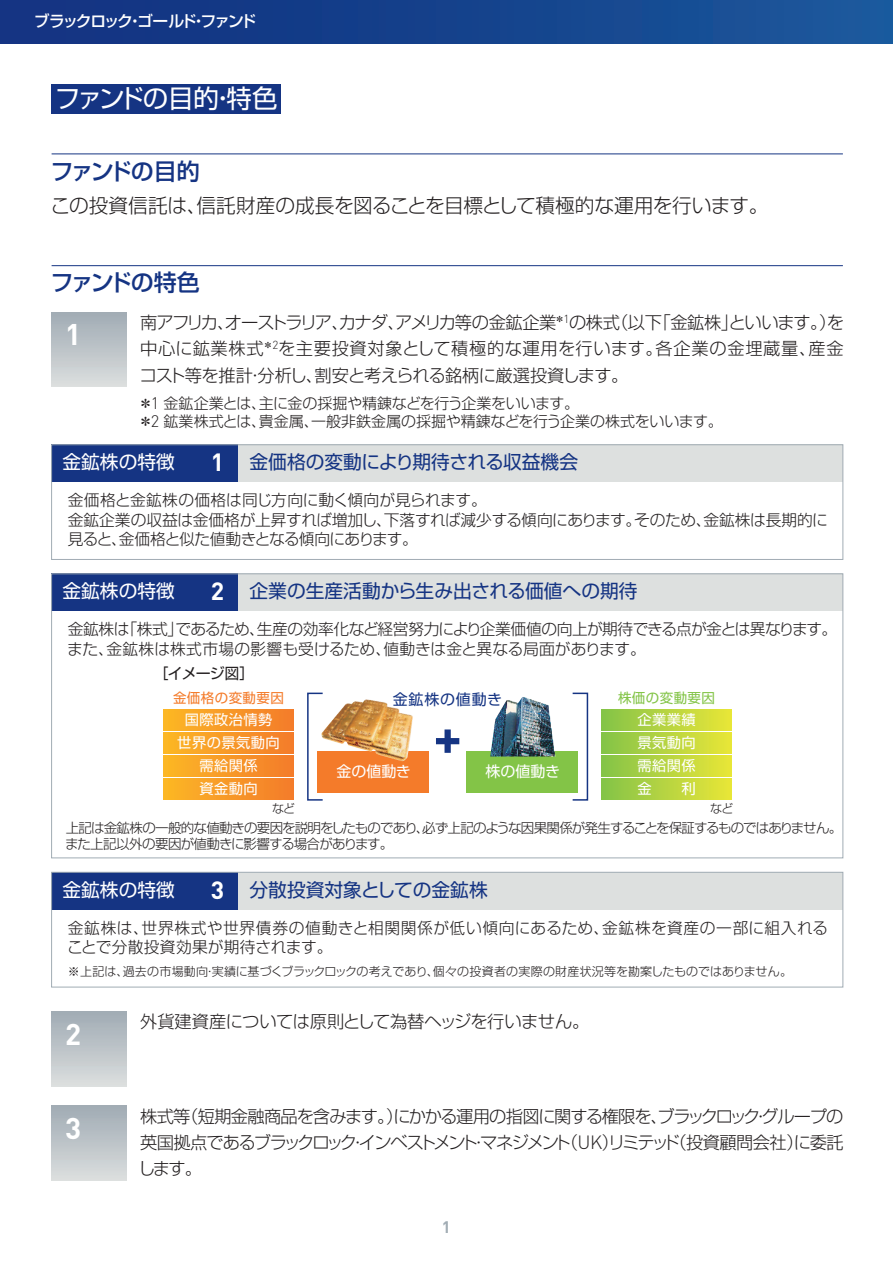
<style>
.page{position:relative;width:893px;height:1263px;background:#fff}
.page>*{position:absolute;margin:0;border:0;box-sizing:border-box;transform-origin:0 0}
.t1{font:700 29.55px "DIN";color:#fff}
.t2{font:25.5px "Shin Go Pro Regular 90 pv RKSJ H";letter-spacing:-.045em;color:#fff}
.t3{font:22.95px "Shin Go Pro Medium 90 pv RKSJ H";letter-spacing:-.075em;color:#153483}
.t4{font:19.65px "Shin Go Pro Light 90 pv RKSJ H";letter-spacing:-.015em;color:#231f20}
.t5{font:18.75px "Shin Go Pro Regular 90 pv RKSJ H";color:#153483}
.t6{font:18.75px "Shin Go Pro Regular 90 pv RKSJ H";color:#fff}
.t7{font:17.25px/26.2px "Shin Go Pro Light 90 pv RKSJ H";letter-spacing:-.035em;color:#231f20;text-align:justify}
.t8{font:700 16.5px "DIN";color:#a1acb4}
.t9{font:15.75px/19.5px "Shin Go Pro Light 90 pv RKSJ H";letter-spacing:-.02em;color:#231f20}
.t10{font:15.75px/19.5px "Shin Go Pro Light 90 pv RKSJ H";letter-spacing:.02em;color:#231f20}
.t11{font:15.75px "Shin Go Pro Medium 90 pv RKSJ H";letter-spacing:-.14em;color:#fff}
.t12{font:15px/18px "Shin Go Pro Light 90 pv RKSJ H";letter-spacing:-.01em;color:#231f20}
.t13{font:15px "Shin Go Pro Regular 90 pv RKSJ H";color:#fff}
.t14{font:15px "Shin Go Pro Regular 90 pv RKSJ H";letter-spacing:-.06em;color:#231f20}
.t15{font:15px "Shin Go Pro Regular 90 pv RKSJ H";letter-spacing:.05em;color:#153483}
.t16{font:14.25px/23.2px "Shin Go Pro Regular 90 pv RKSJ H";letter-spacing:.03em;color:#fff;text-align:center}
.t17{font:13.5px/16.5px "Shin Go Pro Light 90 pv RKSJ H";letter-spacing:-.065em;color:#231f20}
.t18{font:13.5px "Shin Go regular 83 pv RKSJ H";letter-spacing:.03em;color:#f47b2a}
.t19{font:13.5px "Shin Go regular 83 pv RKSJ H";letter-spacing:.03em;color:#83c447}
.t20{font:12px "Shin Go Pro Light 90 pv RKSJ H";letter-spacing:.005em;color:#231f20}
.s1{font-family:"DIN";font-weight:300;font-size:16.5px}
.s2{font-family:"DIN";font-weight:700;font-size:24.6px;color:#fff}
.s3{font-family:"DIN";font-weight:300;font-size:19.05px}
</style>
<div class="page">
<div style="left:0;top:0;width:892px;height:43px;background:linear-gradient(to right,#122f7f,#1a579b)"></div>
<div style="left:52px;top:445px;width:187px;height:37px;background:#153483"></div>
<div style="left:239px;top:445px;width:603px;height:37px;background:#dde0df"></div>
<hr style="left:52px;top:154px;width:790px;height:1px;background:#153483">
<hr style="left:52px;top:265px;width:790px;height:1px;background:#153483">
<div style="left:52px;top:312px;width:74px;height:75px;background:linear-gradient(to bottom,#a0abb4,#dcdfde)"></div>
<div style="left:52px;top:1012px;width:74px;height:74px;background:linear-gradient(to bottom,#a0abb4,#dbdede)"></div>
<div style="left:52px;top:1106px;width:74px;height:74px;background:linear-gradient(to bottom,#a0abb4,#dadddd)"></div>
<div style="left:51px;top:444px;width:792px;height:116px;border:1px solid #a1acb4"></div>
<div style="left:52px;top:872px;width:187px;height:38px;background:#153483"></div>
<div style="left:239px;top:872px;width:603px;height:38px;background:#dde0df"></div>
<div style="left:51px;top:872px;width:792px;height:115px;border:1px solid #a1acb4"></div>
<div style="left:52px;top:574px;width:187px;height:37px;background:#153483"></div>
<div style="left:239px;top:574px;width:603px;height:37px;background:#dde0df"></div>
<svg style="left:307px;top:692px;width:282px;height:109px"></svg>
<div style="left:163px;top:709px;width:131px;height:21px;background:linear-gradient(to right,#fcb825,#f37b2a)"></div>
<div style="left:163px;top:732px;width:131px;height:21px;background:linear-gradient(to right,#fcb825,#f37b2a)"></div>
<div style="left:163px;top:756px;width:131px;height:21px;background:linear-gradient(to right,#fcb825,#f37b2a)"></div>
<div style="left:163px;top:779px;width:131px;height:21px;background:linear-gradient(to right,#fcb825,#f37b2a)"></div>
<div style="left:601px;top:709px;width:130px;height:21px;background:linear-gradient(to right,#84c349,#e8e538)"></div>
<div style="left:601px;top:732px;width:130px;height:21px;background:linear-gradient(to right,#84c349,#e8e538)"></div>
<div style="left:601px;top:756px;width:130px;height:21px;background:linear-gradient(to right,#84c349,#e8e538)"></div>
<div style="left:601px;top:779px;width:130px;height:21px;background:linear-gradient(to right,#84c349,#e8e538)"></div>
<div style="left:317px;top:751px;width:112px;height:42px;background:#f47b2a"></div>
<img style="left:321px;top:699px;width:92px;height:62px">
<div style="left:466px;top:751px;width:112px;height:42px;background:#83c447"></div>
<img style="left:490px;top:696px;width:65px;height:61px">
<div style="left:52px;top:84px;width:229px;height:30px;background:#153483"></div>
<p class="t11" style="left:34px;top:15px;width:224px">ブラックロック・ゴールド・ファンド</p>
<h2 class="t2" style="left:55px;top:89px;width:224px">ファンドの目的・特色</h2>
<h3 class="t3" style="left:50px;top:162px;width:151px">ファンドの目的</h3>
<p class="t4" style="left:50px;top:198px;width:719px">この投資信託は、信託財産の成長を図ることを目標として積極的な運用を行います。</p>
<h3 class="t3" style="left:50px;top:274px;width:151px">ファンドの特色</h3>
<h1 class="t1" style="left:65px;top:315px;width:18px">1</h1>
<p class="t7" style="left:139px;top:312px;width:706px">南アフリカ、オーストラリア、カナダ、アメリカ等の金鉱企業<sup>＊</sup><sup>1</sup>の株式（以下「金鉱株」といいます。）を中心に鉱業株式<sup>＊</sup><sup>2</sup>を主要投資対象として積極的な運用を行います。各企業の金埋蔵量、産金コスト等を推計・分析し、割安と考えられる銘柄に厳選投資します。</p>
<p class="t12" style="left:138px;top:396px;width:586px">＊<span class="s1">1</span> 金鉱企業とは、主に金の採掘や精錬などを行う企業をいいます。<br>＊<span class="s1">2</span> 鉱業株式とは、貴金属、一般非鉄金属の採掘や精錬などを行う企業の株式をいいます。</p>
<p class="t6" style="left:62px;top:455px;width:114px">金鉱株の特徴</p>
<p class="t5" style="left:211px;top:455px;width:369px"><span class="s2">1</span> 金価格の変動により期待される収益機会</p>
<p class="t9" style="left:68px;top:493px;width:761px">金価格と金鉱株の価格は同じ方向に動く傾向が見られます。<br>金鉱企業の収益は金価格が上昇すれば増加し、下落すれば減少する傾向にあります。そのため、金鉱株は長期的に見ると、金価格と似た値動きとなる傾向にあります。</p>
<p class="t6" style="left:62px;top:584px;width:114px">金鉱株の特徴</p>
<p class="t5" style="left:211px;top:584px;width:428px"><span class="s2">2</span> 企業の生産活動から生み出される価値への期待</p>
<p class="t9" style="left:67px;top:622px;width:771px">金鉱株は「株式」であるため、生産の効率化など経営努力により企業価値の向上が期待できる点が金とは異なります。また、金鉱株は株式市場の影響も受けるため、値動きは金と異なる局面があります。</p>
<p class="t14" style="left:153px;top:668px;width:102px">［イメージ図］</p>
<p class="t18" style="left:173px;top:693px;width:112px">金価格の変動要因</p>
<p class="t19" style="left:618px;top:693px;width:98px">株価の変動要因</p>
<p class="t16" style="left:637px;top:733px;width:60px;text-align:justify">景気動向需給関係金　　利</p>
<p class="t15" style="left:393px;top:694px;width:111px">金鉱株の値動き</p>
<p class="t16" style="left:177px;top:710px;width:104px">国際政治情勢世界の景気動向需給関係<br>資金動向</p>
<p class="t16" style="left:637px;top:710px;width:60px">企業業績</p>
<p class="t13" style="left:336px;top:766px;width:76px">金の値動き</p>
<p class="t13" style="left:485px;top:766px;width:76px">株の値動き</p>
<p class="t20" style="left:272px;top:804px;width:25px">など</p>
<p class="t20" style="left:710px;top:804px;width:25px">など</p>
<p class="t17" style="left:65px;top:821px;width:778px">上記は金鉱株の一般的な値動きの要因を説明をしたものであり、必ず上記のような因果関係が発生することを保証するものではありません。また上記以外の要因が値動きに影響する場合があります。</p>
<p class="t6" style="left:62px;top:883px;width:114px">金鉱株の特徴</p>
<p class="t5" style="left:211px;top:883px;width:278px"><span class="s2">3</span> 分散投資対象としての金鉱株</p>
<p class="t10" style="left:67px;top:920px;width:762px">金鉱株は、世界株式や世界債券の値動きと相関関係が低い傾向にあるため、金鉱株を資産の一部に組入れることで分散投資効果が期待されます。</p>
<p class="t20" style="left:68px;top:967px;width:725px">※上記は、過去の市場動向・実績に基づくブラックロックの考えであり、個々の投資者の実際の財産状況等を勘案したものではありません。</p>
<h1 class="t1" style="left:65px;top:1015px;width:18px">2</h1>
<h1 class="t1" style="left:65px;top:1109px;width:18px">3</h1>
<p class="t7" style="left:140px;top:1011px;width:451px">外貨建資産については原則として為替ヘッジを行いません。</p>
<p class="t7" style="left:138px;top:1105px;width:707px">株式等（短期金融商品を含みます。）にかかる運用の指図に関する権限を、ブラックロック・グループの英国拠点であるブラックロック・インベストメント・マネジメント（<span class="s3">UK</span>）リミテッド（投資顧問会社）に委託します。</p>
<p class="t8" style="left:442px;top:1216px;width:10px">1</p>
</div>
